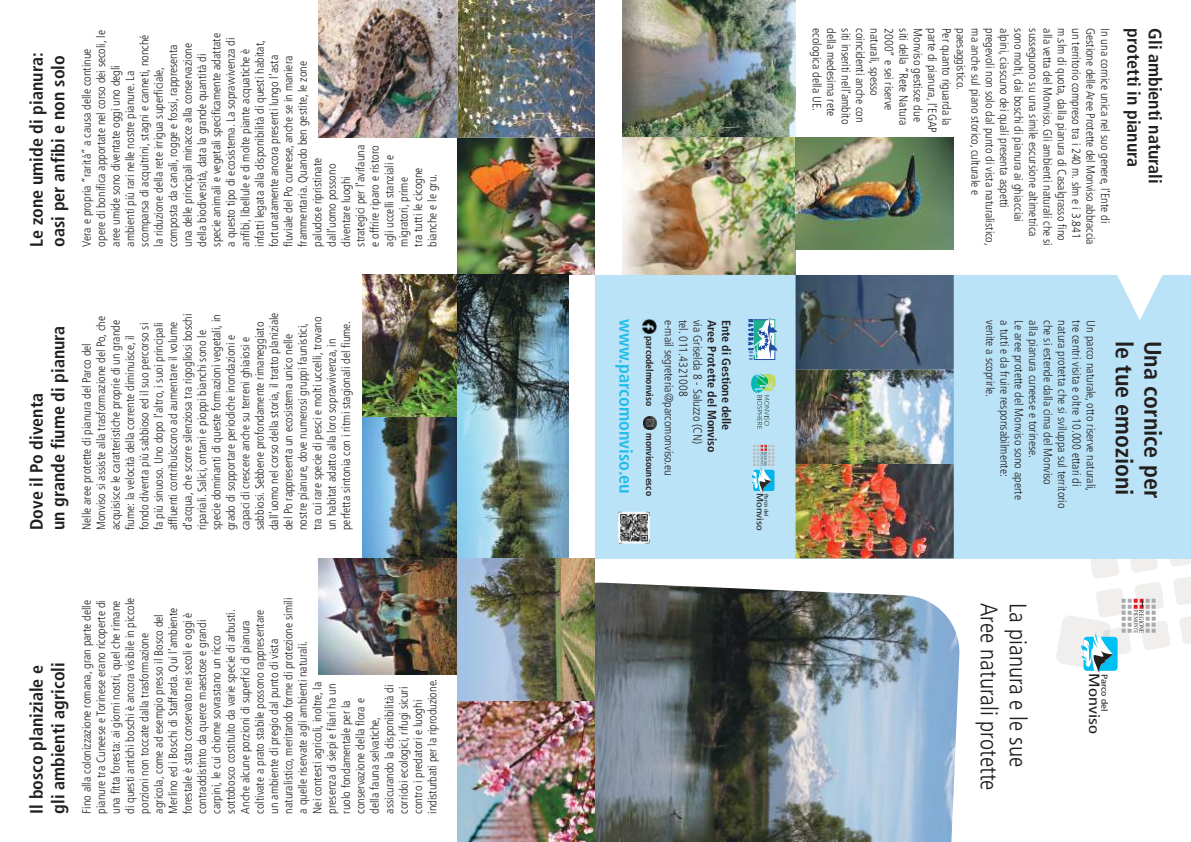
<style>
.page{position:relative;width:1191px;height:842px;background:#fff}
.page>*{position:absolute;margin:0;border:0;box-sizing:border-box;transform-origin:0 0}
.t1{font:300 condensed 24px "Frutiger";color:#241f1f}
.t2{font:700 condensed 24px "Frutiger";color:#241f1f}
.t3{font:700 condensed 18.3px "Frutiger LT Std";color:#22bdec}
.t4{font:700 condensed 18px/21.6px "Frutiger";color:#241f1f}
.t5{font:condensed 14.9px "Frutiger";color:#241f1f;scale:1.25 1}
.t6{font:300 condensed 12px/14.4px "Frutiger";color:#241f1f}
.t7{font:700 condensed 12px "Frutiger";color:#241f1f}
.t8{font:700 condensed 9.8px "Frutiger LT Std";color:#241f1f}
.t9{font:condensed 9.3px "Frutiger";color:#222325;scale:1.25 1}
.t10{font:condensed 8.7px "Frutiger";color:#241f1f;scale:1.24 1}
.t11{font:condensed 5.4px "Frutiger";color:#222325;scale:1.24 1}
</style>
<div class="page">
<img style="left:363px;top:417px;width:94px;height:141px">
<img style="left:318px;top:558px;width:139px;height:117px">
<img style="left:457px;top:137px;width:138px;height:138px">
<img style="left:457px;top:0;width:138px;height:137px">
<img style="left:363px;top:275px;width:94px;height:142px">
<img style="left:318px;top:0;width:139px;height:137px">
<img style="left:457px;top:275px;width:111px;height:283px">
<img style="left:457px;top:700px;width:138px;height:142px">
<img style="left:457px;top:558px;width:138px;height:142px">
<svg style="left:1056px;top:559px;width:135px;height:114px"></svg>
<div style="left:595px;top:275px;width:596px;height:283px;background:#bbe3f7"></div>
<svg style="left:751px;top:445px;width:23px;height:47px"></svg>
<svg style="left:751px;top:374px;width:24px;height:55px"></svg>
<svg style="left:749px;top:317px;width:29px;height:43px"></svg>
<svg style="left:1117px;top:275px;width:45px;height:45px"></svg>
<img style="left:595px;top:582px;width:365px;height:260px">
<img style="left:795px;top:275px;width:158px;height:283px">
<img style="left:643px;top:416px;width:13px;height:14px">
<img style="left:642px;top:319px;width:15px;height:15px">
<img style="left:622px;top:0;width:173px;height:137px">
<img style="left:622px;top:137px;width:173px;height:138px">
<img style="left:795px;top:137px;width:158px;height:112px">
<img style="left:618px;top:512px;width:32px;height:31px">
<h3 class="t4" style="left:27px;top:247px;width:195px;rotate:-90deg">Le zone umide di pianura: oasi per anfibi e non solo</h3>
<p class="t6" style="left:80px;top:247px;width:218px;rotate:-90deg">Vera e propria “rarità” a causa delle continue opere di bonifica apportate nel corso dei secoli, le aree umide sono diventate oggi uno degli ambienti più rari nelle nostre pianure. La scomparsa di acquitrini, stagni e canneti, nonché la riduzione della rete irrigua superficiale, composta da canali, rogge e fossi, rappresenta una delle principali minacce alla conservazione della biodiversità, data la grande quantità di specie animali e vegetali specificamente adattate a questo tipo di ecosistema. La sopravvivenza di anfibi, libellule e di molte piante acquatiche è infatti legata alla disponibilità di questi habitat, fortunatamente ancora presenti lungo l’asta fluviale del Po cuneese, anche se in maniera frammentaria. Quando ben gestite, le zone paludose ripristinate<br>dall’uomo possono<br>diventare luoghi<br>strategici per l’avifauna<br>e offrire riparo e ristoro<br>agli uccelli stanziali e<br>migratori, prime<br>tra tutti le cicogne<br>bianche e le gru.</p>
<h3 class="t4" style="left:27px;top:530px;width:206px;rotate:-90deg">Dove il Po diventa<br>un grande fiume di pianura</h3>
<p class="t6" style="left:80px;top:530px;width:219px;rotate:-90deg">Nelle aree protette di pianura del Parco del Monviso si assiste alla trasformazione del Po, che acquisisce le caratteristiche proprie di un grande fiume: la velocità della corrente diminuisce, il fondo diventa più sabbioso ed il suo percorso si fa più sinuoso. Uno dopo l’altro, i suoi principali affluenti contribuiscono ad aumentare il volume d’acqua, che scorre silenziosa tra rigogliosi boschi ripariali. Salici, ontani e pioppi bianchi sono le specie dominanti di queste formazioni vegetali, in grado di sopportare periodiche inondazioni e capaci di crescere anche su terreni ghiaiosi e sabbiosi. Sebbene profondamente rimaneggiato dall’uomo nel corso della storia, il tratto planiziale del Po rappresenta un ecosistema unico nelle nostre pianure, dove numerosi gruppi faunistici, tra cui rare specie di pesci e molti uccelli, trovano un habitat adatto alla loro sopravvivenza, in perfetta sintonia con i ritmi stagionali del fiume.</p>
<h3 class="t4" style="left:27px;top:814px;width:153px;rotate:-90deg">Il bosco planiziale e gli ambienti agricoli</h3>
<p class="t6" style="left:80px;top:814px;width:218px;rotate:-90deg">Fino alla colonizzazione romana, gran parte delle pianure tra Cuneese e Torinese erano ricoperte di una fitta foresta: ai giorni nostri, quel che rimane di questi antichi boschi è ancora visibile in piccole porzioni non toccate dalla trasformazione agricola, come ad esempio presso il Bosco del Merlino ed i Boschi di Staffarda. Qui l’ambiente forestale è stato conservato nei secoli e oggi è contraddistinto da querce maestose e grandi carpini, le cui chiome sovrastano un ricco sottobosco costituito da varie specie di arbusti.<br>Anche alcune porzioni di superfici di pianura coltivate a prato stabile possono rappresentare un ambiente di pregio dal punto di vista naturalistico, meritando forme di protezione simili a quelle riservate agli ambienti naturali.<br>Nei contesti agricoli, inoltre, la<br>presenza di siepi e filari ha un<br>ruolo fondamentale per la<br>conservazione della flora e<br>della fauna selvatiche,<br>assicurando la disponibilità di<br>corridoi ecologici, rifugi sicuri<br>contro i predatori e luoghi<br>indisturbati per la riproduzione.</p>
<h2 class="t3" style="left:636px;top:319px;width:176px;rotate:90deg">www.parcomonviso.eu</h2>
<p class="t6" style="left:675px;top:320px;width:158px;rotate:90deg">e-mail segreteria@parcomonviso.eu</p>
<p class="t6" style="left:689px;top:320px;width:78px;rotate:90deg">tel. 011.4321008</p>
<p class="t6" style="left:704px;top:320px;width:126px;rotate:90deg">via Griselda 8 - Saluzzo (CN)</p>
<p class="t7" style="left:717px;top:320px;width:134px;rotate:90deg">Aree Protette del Monviso</p>
<p class="t7" style="left:731px;top:320px;width:112px;rotate:90deg">Ente di Gestione delle</p>
<p class="t8" style="left:655px;top:336px;width:71px;rotate:90deg">parcodelmonviso</p>
<p class="t8" style="left:655px;top:433px;width:64px;rotate:90deg">monvisounesco</p>
<p class="t9" style="left:763px;top:493px;width:32px;rotate:90deg">Monviso</p>
<p class="t11" style="left:768px;top:494px;width:20px;rotate:90deg">Parco del</p>
<p class="t6" style="left:823px;top:28px;width:84px;rotate:90deg">ecologica della UE.</p>
<p class="t6" style="left:837px;top:28px;width:89px;rotate:90deg">della medesima rete</p>
<p class="t6" style="left:852px;top:28px;width:98px;rotate:90deg">siti inseriti nell’ambito</p>
<p class="t6" style="left:866px;top:28px;width:96px;rotate:90deg">coincidenti anche con</p>
<p class="t6" style="left:881px;top:28px;width:69px;rotate:90deg">naturali, spesso</p>
<p class="t6" style="left:895px;top:28px;width:84px;rotate:90deg">2000” e sei riserve</p>
<p class="t6" style="left:909px;top:28px;width:98px;rotate:90deg">siti della “Rete Natura</p>
<p class="t6" style="left:924px;top:28px;width:95px;rotate:90deg">Monviso gestisce due</p>
<p class="t6" style="left:938px;top:28px;width:106px;rotate:90deg">parte di pianura, l’EGAP</p>
<p class="t6" style="left:953px;top:28px;width:99px;rotate:90deg">Per quanto riguarda la</p>
<p class="t6" style="left:967px;top:28px;width:63px;rotate:90deg">paesaggistico.</p>
<p class="t6" style="left:981px;top:28px;width:168px;rotate:90deg">ma anche sul piano storico, culturale e</p>
<p class="t6" style="left:996px;top:28px;width:219px;rotate:90deg">pregevoli non solo dal punto di vista naturalistico,</p>
<p class="t6" style="left:1010px;top:28px;width:181px;rotate:90deg">alpini, ciascuno dei quali presenta aspetti</p>
<p class="t6" style="left:1025px;top:28px;width:195px;rotate:90deg">sono molti, dai boschi di pianura ai ghiacciai</p>
<p class="t6" style="left:1039px;top:28px;width:210px;rotate:90deg">susseguono su una simile escursione altimetrica</p>
<p class="t6" style="left:1053px;top:28px;width:219px;rotate:90deg">alla vetta del Monviso. Gli ambienti naturali che si</p>
<p class="t6" style="left:1068px;top:28px;width:214px;rotate:90deg">m.slm di quota, dalla pianura di Casalgrasso fino</p>
<p class="t6" style="left:1082px;top:28px;width:212px;rotate:90deg">un territorio compreso tra i 240 m. slm e i 3.841</p>
<p class="t6" style="left:1097px;top:28px;width:218px;rotate:90deg">Gestione delle Aree Protette del Monviso abbraccia</p>
<p class="t6" style="left:1111px;top:28px;width:196px;rotate:90deg">In una cornice unica nel suo genere, l’Ente di</p>
<h3 class="t4" style="left:1143px;top:28px;width:140px;rotate:90deg">protetti in pianura</h3>
<h3 class="t4" style="left:1164px;top:28px;width:157px;rotate:90deg">Gli ambienti naturali</h3>
<p class="t6" style="left:996px;top:320px;width:78px;rotate:90deg">venite a scoprirle.</p>
<p class="t6" style="left:1011px;top:320px;width:158px;rotate:90deg">a tutti e da fruire responsabilmente:</p>
<p class="t6" style="left:1025px;top:320px;width:181px;rotate:90deg">Le aree protette del Monviso sono aperte</p>
<p class="t6" style="left:1039px;top:320px;width:139px;rotate:90deg">alla pianura cuneese e torinese.</p>
<p class="t6" style="left:1054px;top:320px;width:166px;rotate:90deg">che si estende dalla cima del Monviso</p>
<p class="t6" style="left:1068px;top:320px;width:190px;rotate:90deg">natura protetta che si sviluppa sul territorio</p>
<p class="t6" style="left:1083px;top:320px;width:168px;rotate:90deg">tre centri visita e oltre 10.000 ettari di</p>
<p class="t6" style="left:1097px;top:320px;width:172px;rotate:90deg">Un parco naturale, otto riserve naturali,</p>
<h1 class="t2" style="left:1133px;top:341px;width:156px;rotate:90deg">le tue emozioni</h1>
<h1 class="t2" style="left:1162px;top:341px;width:159px;rotate:90deg">Una cornice per</h1>
<h1 class="t1" style="left:999px;top:603px;width:189px;rotate:90deg">Aree naturali protette</h1>
<h1 class="t1" style="left:1027px;top:603px;width:165px;rotate:90deg">La pianura e le sue</h1>
<p class="t5" style="left:1100px;top:673px;width:50px;rotate:90deg">Monviso</p>
<p class="t10" style="left:1108px;top:674px;width:32px;rotate:90deg">Parco del</p>
</div>
